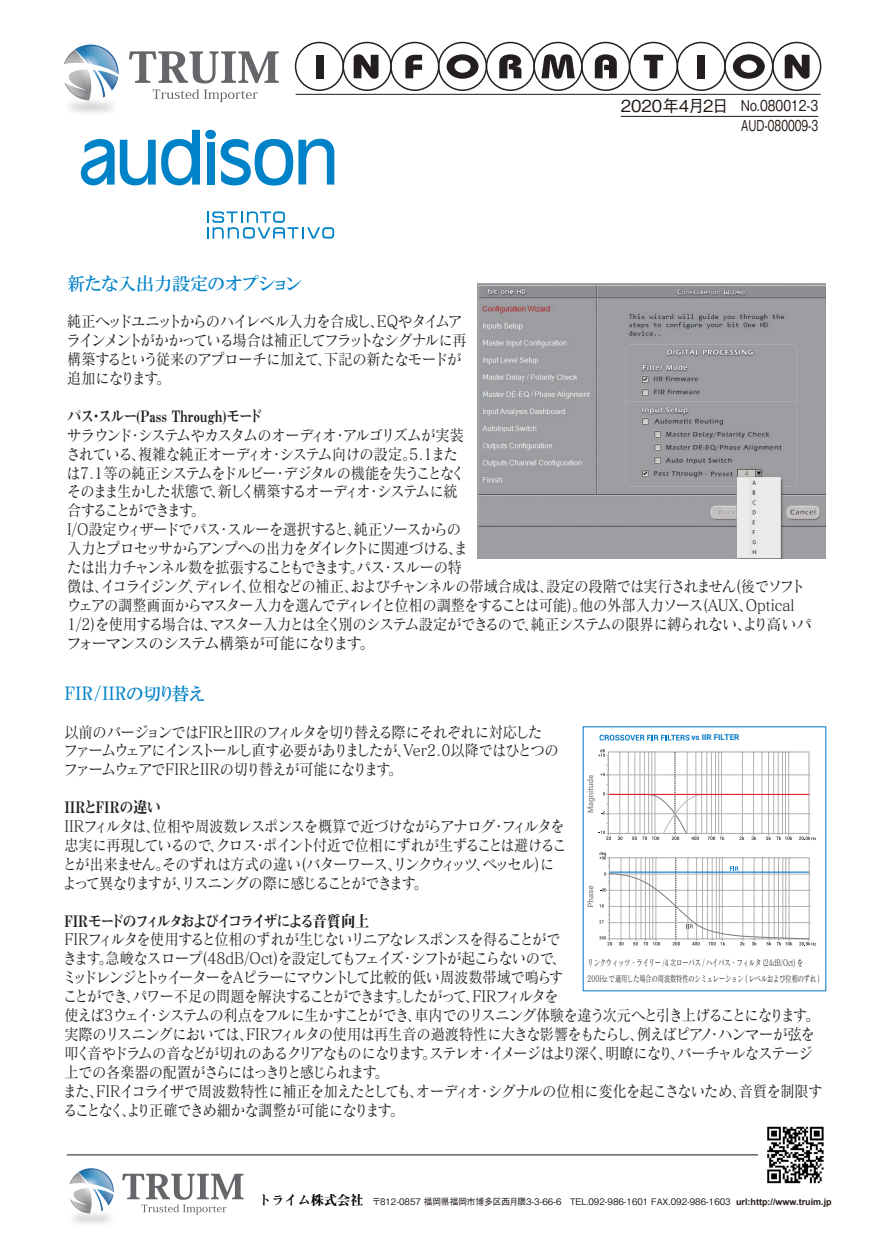
<style>
.page{position:relative;width:888px;height:1260px;background:#fff}
.page>*{position:absolute;margin:0;border:0;box-sizing:border-box;transform-origin:0 0}
.t1{font:18px "HGP Mincho B";color:#0082c8}
.t2{font:15.75px/18.9px "Matisse Pro N M";letter-spacing:-.06em;color:#231f20;scale:.9 1}
.t3{font:15.75px "Midashi Min Pr 6 N MA31";letter-spacing:-.12em;color:#231f20;scale:.9 1}
.t4{font:15.75px "Midashi Min Pr 6 N MA31";color:#231f20;scale:.9 1}
.t5{font:15.75px "Midashi Min Pr 6 N MA31";letter-spacing:-.03em;color:#231f20;scale:.9 1}
.t6{font:500 15px/20.1px "Gothic BBB Pr 6 N";color:#211814;text-align:right;scale:.82 1}
.t7{font:500 9px "Gothic BBB Pr 6 N";color:#211814;scale:.96 1}
.t8{font:9px/15.8px "Matisse Pro N M";color:#231f20;scale:.68 1}
.t9{font:700 7.95px "Roboto";letter-spacing:.015em;color:#0076c8}
.s1{font-size:16.5px}
.s2{font-family:"Midashi Min Pr 6 N MA31";font-weight:400;font-size:13.2px;color:#070304}
.s3{font-family:"Arial";font-weight:700}
</style>
<div class="page">
<hr style="left:296px;top:94px;width:525px;height:1px;background:#211814">
<img style="left:69px;top:100px;width:44px;height:13px">
<svg style="left:64px;top:45px;width:55px;height:55px"></svg>
<svg style="left:129px;top:51px;width:150px;height:51px"></svg>
<svg style="left:447px;top:54px;width:32px;height:25px"></svg>
<svg style="left:541px;top:54px;width:34px;height:25px"></svg>
<svg style="left:405px;top:55px;width:17px;height:23px"></svg>
<div style="left:316px;top:55px;width:8px;height:23px;background:#231f20"></div>
<svg style="left:354px;top:54px;width:25px;height:25px"></svg>
<svg style="left:499px;top:54px;width:22px;height:24px"></svg>
<svg style="left:595px;top:54px;width:22px;height:24px"></svg>
<div style="left:697px;top:55px;width:8px;height:23px;background:#231f20"></div>
<svg style="left:785px;top:54px;width:25px;height:25px"></svg>
<svg style="left:644px;top:55px;width:19px;height:23px"></svg>
<svg style="left:733px;top:54px;width:32px;height:25px"></svg>
<div style="left:772px;top:42px;width:49px;height:49px;border:2px solid #231f20;border-radius:50%"></div>
<div style="left:724px;top:42px;width:49px;height:49px;border:2px solid #231f20;border-radius:50%"></div>
<div style="left:677px;top:42px;width:49px;height:49px;border:2px solid #231f20;border-radius:50%"></div>
<div style="left:629px;top:42px;width:49px;height:49px;border:2px solid #231f20;border-radius:50%"></div>
<div style="left:581px;top:42px;width:49px;height:49px;border:2px solid #231f20;border-radius:50%"></div>
<div style="left:533px;top:42px;width:50px;height:49px;border:2px solid #231f20;border-radius:50%"></div>
<div style="left:486px;top:42px;width:49px;height:49px;border:2px solid #231f20;border-radius:50%"></div>
<div style="left:438px;top:42px;width:49px;height:49px;border:2px solid #231f20;border-radius:50%"></div>
<div style="left:390px;top:42px;width:49px;height:49px;border:2px solid #231f20;border-radius:50%"></div>
<div style="left:343px;top:42px;width:49px;height:49px;border:2px solid #231f20;border-radius:50%"></div>
<div style="left:295px;top:42px;width:49px;height:49px;border:2px solid #231f20;border-radius:50%"></div>
<hr style="left:67px;top:1155px;width:753px;height:1px;background:#211814">
<svg style="left:69px;top:1168px;width:45px;height:46px"></svg>
<svg style="left:122px;top:1174px;width:122px;height:41px"></svg>
<img style="left:759px;top:1126px;width:65px;height:58px">
<hr style="left:621px;top:116px;width:197px;height:1px;background:#211814">
<img style="left:478px;top:283px;width:347px;height:276px">
<svg style="left:600px;top:735px;width:90px;height:6px"></svg>
<svg style="left:599px;top:852px;width:217px;height:94px"></svg>
<svg style="left:587px;top:886px;width:6px;height:21px"></svg>
<svg style="left:587px;top:749px;width:229px;height:91px"></svg>
<svg style="left:81px;top:130px;width:253px;height:56px"></svg>
<svg style="left:207px;top:211px;width:127px;height:28px"></svg>
<p class="t6" style="left:621px;top:94px;width:242px"><span class="s1">2020年4月2日</span> No.080012-3<br>AUD-080009-3</p>
<p class="t1" style="left:67px;top:274px;width:236px">新たな入出力設定のオプション</p>
<p class="t2" style="left:67px;top:312px;width:446px">純正ヘッドユニットからのハイレベル入力を合成し、EQやタイムアラインメントがかかっている場合は補正してフラットなシグナルに再構築するという従来のアプローチに加えて、下記の新たなモードが追加になります。</p>
<p class="t4" style="left:67px;top:404px;width:219px">パス・スルー(Pass Through)モード</p>
<p class="t2" style="left:66px;top:425px;width:830px">サラウンド・システムやカスタムのオーディオ・アルゴリズムが実装<br>されている、複雑な純正オーディオ・システム向けの設定。5.1また<br>は7.1等の純正システムをドルビー・デジタルの機能を失うことなく<br>そのまま生かした状態で、新しく構築するオーディオ・システムに統<br>合することができます。<br>I/O設定ウィザードでパス・スルーを選択すると、純正ソースからの<br>入力とプロセッサからアンプへの出力をダイレクトに関連づける、ま<br>たは出力チャンネル数を拡張することもできます。パス・スルーの特<br>徴は、イコライジング、ディレイ、位相などの補正、およびチャンネルの帯域合成は、設定の段階では実行されません(後でソフトウェアの調整画面からマスター入力を選んでディレイと位相の調整をすることは可能)。他の外部入力ソース(AUX、Optical 1/2)を使用する場合は、マスター入力とは全く別のシステム設定ができるので、純正システムの限界に縛られない、より高いパフォーマンスのシステム構築が可能になります。</p>
<p class="t1" style="left:64px;top:684px;width:142px">FIR/IIRの切り替え</p>
<p class="t2" style="left:64px;top:722px;width:551px">以前のバージョンではFIRとIIRのフィルタを切り替える際にそれぞれに対応したファームウェアにインストールし直す必要がありましたが、Ver2.0以降ではひとつのファームウェアでFIRとIIRの切り替えが可能になります。</p>
<p class="t5" style="left:64px;top:795px;width:109px">IIRとFIRの違い</p>
<p class="t2" style="left:63px;top:816px;width:562px">IIRフィルタは、位相や周波数レスポンスを概算で近づけながらアナログ・フィルタを忠実に再現しているので、クロス・ポイント付近で位相にずれが生ずることは避けることが出来ません。そのずれは方式の違い(バターワース、リンクウィッツ、ベッセル)によって異なりますが、リスニングの際に感じることができます。</p>
<p class="t3" style="left:64px;top:909px;width:340px">FIRモードのフィルタおよびイコライザによる音質向上</p>
<p class="t2" style="left:62px;top:930px;width:847px">FIRフィルタを使用すると位相のずれが生じないリニアなレスポンスを得ることがで<br>きます。急峻なスロープ(48dB/Oct)を設定してもフェイズ・シフトが起こらないので、<br>ミッドレンジとトゥイーターをAピラーにマウントして比較的低い周波数帯域で鳴らす<br>ことができ、パワー不足の問題を解決することができます。したがって、FIRフィルタを<br>使えば3ウェイ・システムの利点をフルに生かすことができ、車内でのリスニング体験を違う次元へと引き上げることになります。実際のリスニングにおいては、FIRフィルタの使用は再生音の過渡特性に大きな影響をもたらし、例えばピアノ・ハンマーが弦を叩く音やドラムの音などが切れのあるクリアなものになります。ステレオ・イメージはより深く、明瞭になり、バーチャルなステージ上での各楽器の配置がさらにはっきりと感じられます。<br>また、FIRイコライザで周波数特性に補正を加えたとしても、オーディオ・シグナルの位相に変化を起こさないため、音質を制限することなく、より正確できめ細かな調整が可能になります。</p>
<p class="t9" style="left:692px;top:732px;width:49px">vs IIR FILTER</p>
<p class="t8" style="left:588px;top:955px;width:343px">リンクウィッツ・ライリー /4 次ローパス / ハイパス・フィルタ (24dB/Oct) を<br>200Hz で適用した場合の周波数特性のシミュレーション ( レベルおよび位相のずれ )</p>
<p class="t7" style="left:258px;top:1194px;width:599px"><span class="s2">トライム株式会社</span> 〒812-0857 福岡県福岡市博多区西月隈3-3-66-6　TEL.092-986-1601 FAX.092-986-1603 <span class="s3">url:http://www.truim.jp</span></p>
</div>
